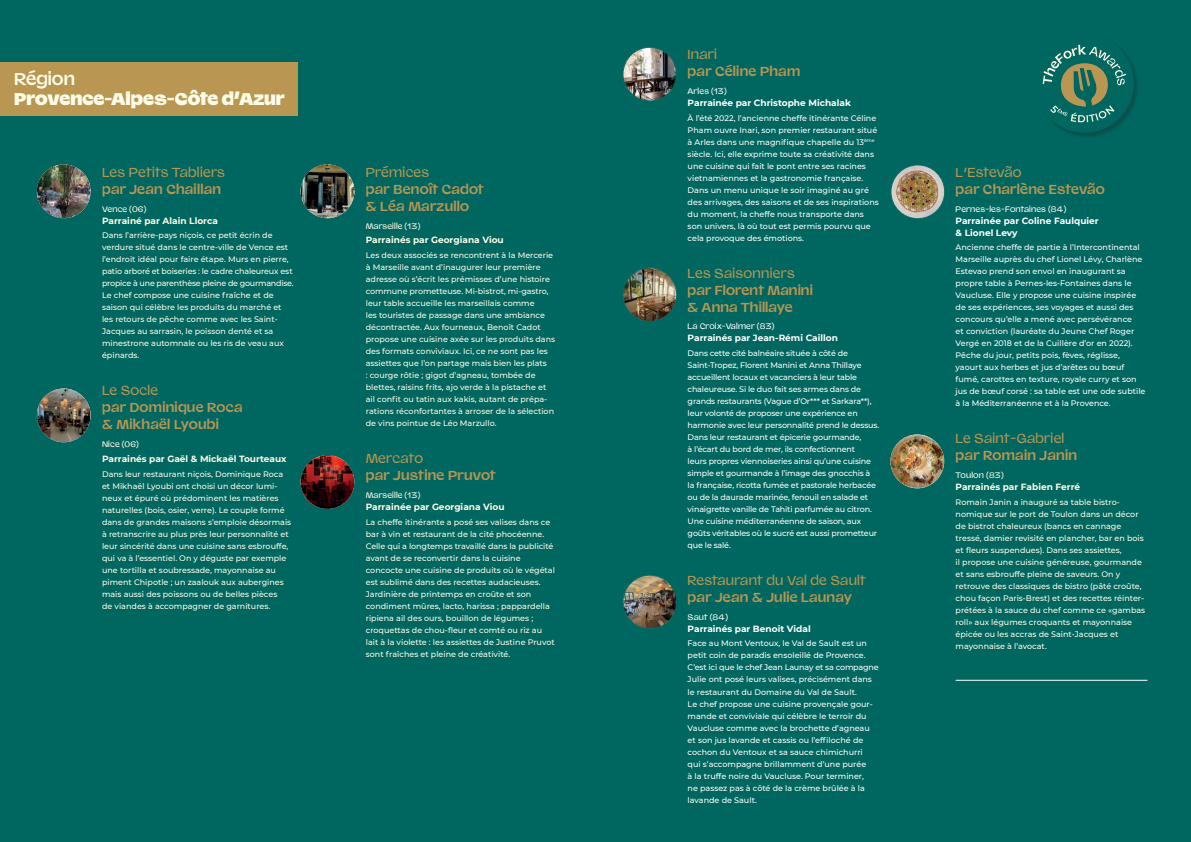
<style>
.page{position:relative;width:1191px;height:842px;background:#fff}
.page>*{position:absolute;margin:0;border:0;box-sizing:border-box;transform-origin:0 0}
.t1{font:900 17px "Valizas";color:#fffde8}
.t2{font:600 17px "Valizas";color:#fffde8}
.t3{font:600 13px/17px "Valizas";letter-spacing:.02em;color:#b99652}
.t4{font:13px "Valizas";letter-spacing:.02em;color:#b99652}
.t5{font:13px "Valizas";color:#b99652}
.t6{font:700 9px "Montserrat";color:#fffde8}
.t7{font:700 9px/12px "Montserrat";color:#fff}
.t8{font:500 8px/12px "Montserrat";color:#fffde8}
.t9{font:500 8px/12px "Montserrat";color:#fff}
.t10{font:500 8px/12px "Montserrat";letter-spacing:-.02em;color:#fff}
.t11{font:8px "Valizas";letter-spacing:.02em;color:#fff}
.t12{font:8px "Valizas";letter-spacing:.02em;color:#fffde8}
</style>
<div class="page">
<div style="left:0;top:0;width:595px;height:842px;background:#006660"></div>
<img style="left:37px;top:388px;width:54px;height:54px;border-radius:27px">
<img style="left:37px;top:164px;width:54px;height:54px;border-radius:27px">
<img style="left:300px;top:164px;width:54px;height:54px;border-radius:27px">
<img style="left:300px;top:455px;width:54px;height:54px;border-radius:27px">
<div style="left:0;top:62px;width:298px;height:54px;background:#b99652"></div>
<div style="left:595px;top:0;width:596px;height:842px;background:#006660"></div>
<img style="left:623px;top:268px;width:53px;height:53px;border-radius:27px">
<div style="left:622px;top:267px;width:55px;height:55px;border:1px solid #006660;border-radius:50%"></div>
<img style="left:623px;top:47px;width:53px;height:54px;border-radius:27px">
<div style="left:622px;top:47px;width:55px;height:55px;border:1px solid #006660;border-radius:50%"></div>
<img style="left:623px;top:575px;width:53px;height:54px;border-radius:27px">
<div style="left:622px;top:575px;width:55px;height:54px;border:1px solid #006660;border-radius:50%"></div>
<img style="left:891px;top:165px;width:53px;height:54px;border-radius:27px">
<div style="left:890px;top:164px;width:55px;height:55px;border:1px solid #006660;border-radius:50%"></div>
<hr style="left:955px;top:680px;width:192px;height:1px;background:#fff">
<div style="left:1035px;top:35px;width:104px;height:103px;background:#231f20;opacity:.3"></div>
<div style="left:1035px;top:34px;width:98px;height:99px;background:#006660;border-radius:50%"></div>
<svg style="left:1042px;top:45px;width:84px;height:77px"></svg>
<img style="left:890px;top:434px;width:54px;height:54px;border-radius:27px">
<h1 class="t2" style="left:14px;top:65px;width:62px">Région</h1>
<h1 class="t1" style="left:14px;top:84px;width:272px">Provence-Alpes-Côte d’Azur</h1>
<h2 class="t4" style="left:102px;top:162px;width:124px">Les Petits Tabliers</h2>
<h2 class="t3" style="left:102px;top:179px;width:121px">par Jean Chaillan</h2>
<p class="t12" style="left:102px;top:202px;width:46px">Vence (06)</p>
<p class="t6" style="left:102px;top:214px;width:117px">Parrainé par Alain Llorca</p>
<p class="t8" style="left:102px;top:229px;width:193px">Dans l’arrière-pays niçois, ce petit écrin de verdure situé dans le centre-ville de Vence est l’endroit idéal pour faire étape. Murs en pierre, patio arboré et boiseries : le cadre chaleureux est propice à une parenthèse pleine de gourmandise.<br>Le chef compose une cuisine fraîche et de saison qui célèbre les produits du marché et les retours de pêche comme avec les Saint-Jacques au sarrasin, le poisson denté et sa minestrone automnale ou les ris de veau aux épinards.</p>
<h2 class="t4" style="left:102px;top:380px;width:58px">Le Socle</h2>
<h2 class="t3" style="left:102px;top:398px;width:142px">par Dominique Roca &amp; Mikhaël Lyoubi</h2>
<p class="t12" style="left:102px;top:438px;width:39px">Nice (06)</p>
<p class="t6" style="left:102px;top:452px;width:186px">Parrainés par Gaël &amp; Mickaël Tourteaux</p>
<p class="t8" style="left:102px;top:467px;width:191px">Dans leur restaurant niçois, Dominique Roca et Mikhaël Lyoubi ont choisi un décor lumi&shy;neux et épuré où prédominent les matières naturelles (bois, osier, verre). Le couple formé dans de grandes maisons s’emploie désormais à retranscrire au plus près leur personnalité et leur sincérité dans une cuisine sans esbrouffe, qui va à l’essentiel. On y déguste par exemple une tortilla et soubressade, mayonnaise au piment Chipotle ; un zaalouk aux aubergines mais aussi des poissons ou de belles pièces<br>de viandes à accompagner de garnitures.</p>
<h2 class="t4" style="left:366px;top:162px;width:65px">Prémices</h2>
<h2 class="t3" style="left:366px;top:179px;width:120px">par Benoît Cadot &amp; Léa Marzullo</h2>
<p class="t12" style="left:366px;top:219px;width:56px">Marseille (13)</p>
<p class="t6" style="left:366px;top:234px;width:139px">Parrainés par Georgiana Viou</p>
<p class="t8" style="left:366px;top:249px;width:191px">Les deux associés se rencontrent à la Mercerie à Marseille avant d’inaugurer leur première adresse où s’écrit les prémisses d’une histoire commune prometteuse. Mi-bistrot, mi-gastro, leur table accueille les marseillais comme<br>les touristes de passage dans une ambiance décontractée. Aux fourneaux, Benoît Cadot propose une cuisine axée sur les produits dans des formats conviviaux. Ici, ce ne sont pas les assiettes que l’on partage mais bien les plats<br>: courge rôtie ; gigot d’agneau, tombée de blettes, raisins frits, ajo verde à la pistache et ail confit ou tatin aux kakis, autant de prépa&shy;rations réconfortantes à arroser de la sélection de vins pointue de Léo Marzullo.</p>
<h2 class="t4" style="left:366px;top:448px;width:59px">Mercato</h2>
<h2 class="t3" style="left:366px;top:466px;width:132px">par Justine Pruvot</h2>
<p class="t12" style="left:366px;top:489px;width:56px">Marseille (13)</p>
<p class="t6" style="left:366px;top:500px;width:140px">Parrainée par Georgiana Viou</p>
<p class="t8" style="left:366px;top:515px;width:191px">La cheffe itinérante a posé ses valises dans ce bar à vin et restaurant de la cité phocéenne.<br>Celle qui a longtemps travaillé dans la publicité avant de se reconvertir dans la cuisine concocte une cuisine de produits où le végétal est sublimé dans des recettes audacieuses.<br>Jardinière de printemps en croûte et son condiment mûres, lacto, harissa ; pappardella ripiena ail des ours, bouillon de légumes ; croquettas de chou-fleur et comté ou riz au lait à la violette : les assiettes de Justine Pruvot sont fraîches et pleine de créativité.</p>
<h2 class="t4" style="left:687px;top:44px;width:31px">Inari</h2>
<h2 class="t3" style="left:687px;top:62px;width:114px">par Céline Pham</h2>
<p class="t11" style="left:687px;top:85px;width:41px">Arles (13)</p>
<p class="t7" style="left:687px;top:96px;width:165px">Parrainée par Christophe Michalak</p>
<p class="t9" style="left:687px;top:112px;width:193px">À l’été 2022, l’ancienne cheffe itinérante Céline Pham ouvre Inari, son premier restaurant situé à Arles dans une magnifique chapelle du 13<sup>ème </sup>siècle. Ici, elle exprime toute sa créativité dans une cuisine qui fait le pont entre ses racines vietnamiennes et la gastronomie française.<br>Dans un menu unique le soir imaginé au gré des arrivages, des saisons et de ses inspirations du moment, la cheffe nous transporte dans son univers, là où tout est permis pourvu que cela provoque des émotions.</p>
<h2 class="t4" style="left:687px;top:263px;width:109px">Les Saisonniers</h2>
<h2 class="t3" style="left:687px;top:280px;width:127px">par Florent Manini &amp; Anna Thillaye</h2>
<p class="t11" style="left:687px;top:320px;width:89px">La Croix-Valmer (83)</p>
<p class="t7" style="left:687px;top:332px;width:152px">Parrainés par Jean-Rémi Caillon</p>
<p class="t10" style="left:687px;top:347px;width:193px">Dans cette cité balnéaire située à côté de Saint-Tropez, Florent Manini et Anna Thillaye accueillent locaux et vacanciers à leur table chaleureuse. Si le duo fait ses armes dans de grands restaurants (Vague d’Or*** et Sarkara**), leur volonté de proposer une expérience en harmonie avec leur personnalité prend le dessus.<br>Dans leur restaurant et épicerie gourmande,<br>à l’écart du bord de mer, ils confectionnent<br>leurs propres viennoiseries ainsi qu’une cuisine simple et gourmande à l’image des gnocchis à la française, ricotta fumée et pastorale herbacée ou de la daurade marinée, fenouil en salade et vinaigrette vanille de Tahiti parfumée au citron.<br>Une cuisine méditerranéenne de saison, aux goûts véritables où le sucré est aussi prometteur que le salé.</p>
<h2 class="t4" style="left:687px;top:570px;width:180px">Restaurant du Val de Sault</h2>
<h2 class="t3" style="left:687px;top:588px;width:166px">par Jean &amp; Julie Launay</h2>
<p class="t11" style="left:687px;top:610px;width:42px">Saut (84)</p>
<p class="t7" style="left:687px;top:622px;width:125px">Parrainés par Benoit Vidal</p>
<p class="t9" style="left:687px;top:637px;width:193px">Face au Mont Ventoux, le Val de Sault est un petit coin de paradis ensoleillé de Provence.<br>C’est ici que le chef Jean Launay et sa compagne Julie ont posé leurs valises, précisément dans le restaurant du Domaine du Val de Sault.<br>Le chef propose une cuisine provençale gour&shy;mande et conviviale qui célèbre le terroir du Vaucluse comme avec la brochette d’agneau et son jus lavande et cassis ou l’effiloché de cochon du Ventoux et sa sauce chimichurri<br>qui s’accompagne brillamment d’une purée<br>à la truffe noire du Vaucluse. Pour terminer,<br>ne passez pas à côté de la crème brûlée à la lavande de Sault.</p>
<h2 class="t5" style="left:955px;top:162px;width:67px">L’Estevão</h2>
<h2 class="t3" style="left:955px;top:179px;width:151px">par Charlène Estevão</h2>
<p class="t11" style="left:955px;top:202px;width:112px">Pernes-les-Fontaines (84)</p>
<p class="t7" style="left:955px;top:214px;width:145px">Parrainée par Coline Faulquier &amp; Lionel Levy</p>
<p class="t9" style="left:955px;top:241px;width:191px">Ancienne cheffe de partie à l’Intercontinental Marseille auprès du chef Lionel Lévy, Charlène Estevao prend son envol en inaugurant sa propre table à Pernes-les-Fontaines dans le Vaucluse. Elle y propose une cuisine inspirée de ses expériences, ses voyages et aussi des concours qu’elle a mené avec persévérance<br>et conviction (lauréate du Jeune Chef Roger Vergé en 2018 et de la Cuillère d’or en 2022).<br>Pêche du jour, petits pois, fèves, réglisse, yaourt aux herbes et jus d’arêtes ou bœuf fumé, carottes en texture, royale curry et son jus de bœuf corsé : sa table est une ode subtile à la Méditerranéenne et à la Provence.</p>
<h2 class="t4" style="left:955px;top:428px;width:110px">Le Saint-Gabriel</h2>
<h2 class="t3" style="left:955px;top:446px;width:123px">par Romain Janin</h2>
<p class="t12" style="left:955px;top:469px;width:50px">Toulon (83)</p>
<p class="t6" style="left:955px;top:480px;width:126px">Parrainés par Fabien Ferré</p>
<p class="t8" style="left:955px;top:496px;width:191px">Romain Janin a inauguré sa table bistro&shy;nomique sur le port de Toulon dans un décor de bistrot chaleureux (bancs en cannage tressé, damier revisité en plancher, bar en bois et fleurs suspendues). Dans ses assiettes,<br>il propose une cuisine généreuse, gourmande et sans esbrouffe pleine de saveurs. On y retrouve des classiques de bistro (pâté croûte, chou façon Paris-Brest) et des recettes réinter&shy;prétées à la sauce du chef comme ce «gambas roll» aux légumes croquants et mayonnaise épicée ou les accras de Saint-Jacques et mayonnaise à l’avocat.</p>
</div>
